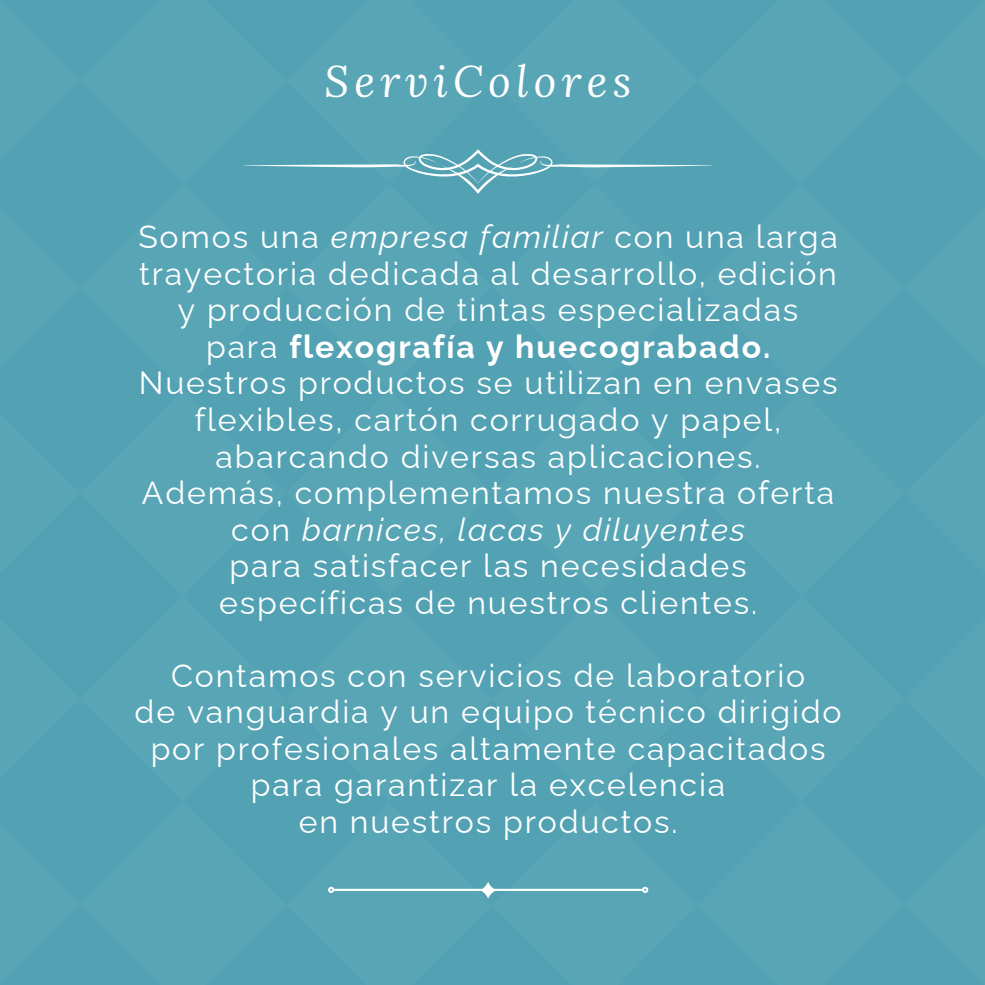
<style>
.page{position:relative;width:985px;height:985px;background:#fff}
.page>*{position:absolute;margin:0;border:0;box-sizing:border-box;transform-origin:0 0}
.t1{font:italic 43.5px "Lora";letter-spacing:.12em;color:#fff}
.t2{font:32px/36.5px "Raleway";letter-spacing:.055em;color:#fff;text-align:center}
.t3{font:700 32px "Raleway";letter-spacing:.055em;color:#fff}
.t4{font:italic 32px "Raleway";letter-spacing:.055em;color:#fff}
.s1{font-style:italic}
.s2{font-weight:400}
.s3{font-style:normal}
</style>
<div class="page">
<div style="left:0;top:0;width:984px;height:984px;background:#58a5b6"></div>
<svg style="left:244px;top:149px;width:467px;height:45px"></svg>
<svg style="left:328px;top:881px;width:320px;height:17px"></svg>
<p class="t1" style="left:324px;top:52px;width:308px">ServiColores</p>
<h1 class="t2" style="left:138px;top:219px;width:701px;text-align:left">Somos una <span class="s1">empresa familiar</span> con una larga trayectoria dedicada al desarrollo, edición</h1>
<p class="t2" style="left:178px;top:292px;width:622px">y producción de tintas especializadas</p>
<p class="t3" style="left:206px;top:328px;width:565px"><span class="s2">para</span> flexografía y huecograbado.</p>
<p class="t2" style="left:139px;top:365px;width:700px">Nuestros productos se utilizan en envases flexibles, cartón corrugado y papel,</p>
<p class="t2" style="left:215px;top:438px;width:546px">abarcando diversas aplicaciones.</p>
<p class="t2" style="left:142px;top:474px;width:694px">Además, complementamos nuestra oferta</p>
<p class="t4" style="left:231px;top:510px;width:515px"><span class="s3">con</span> barnices, lacas y diluyentes</p>
<p class="t2" style="left:230px;top:547px;width:518px">para satisfacer las necesidades</p>
<p class="t2" style="left:219px;top:584px;width:539px">específicas de nuestros clientes.</p>
<p class="t2" style="left:171px;top:657px;width:635px">Contamos con servicios de laboratorio</p>
<p class="t2" style="left:135px;top:693px;width:708px">de vanguardia y un equipo técnico dirigido por profesionales altamente capacitados</p>
<p class="t2" style="left:251px;top:766px;width:476px">para garantizar la excelencia</p>
<p class="t2" style="left:299px;top:803px;width:380px">en nuestros productos.</p>
</div>
